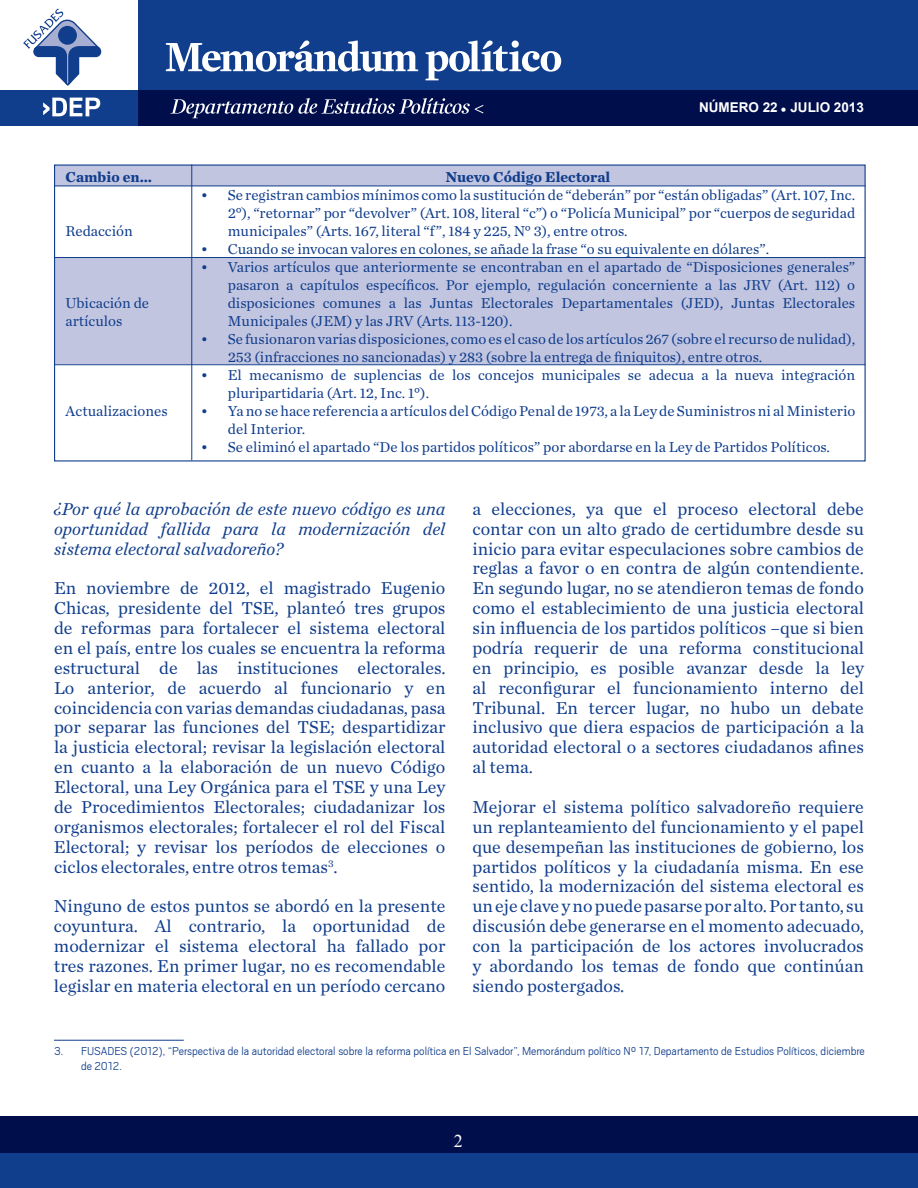
<style>
.page{position:relative;width:918px;height:1188px;background:#fff}
.page>*{position:absolute;margin:0;border:0;box-sizing:border-box;transform-origin:0 0}
.t1{font:18px/19.8px "Chronicle Text G1";color:#103d8c;text-align:justify}
.t2{font:italic 18px/19.8px "Chronicle Text G1";color:#103d8c;text-align:justify}
.t3{font:18px "Times New Roman";color:#fff}
.t4{font:15px/18px "Chronicle Text G1";color:#103d8c}
.t5{font:700 15px "Chronicle Text G1";color:#103d8c}
.t6{font:700 13.5px "Arial";color:#fff}
.t7{font:300 12.75px/15.8px "Scout";color:#103d8c}
</style>
<div class="page">
<div style="left:138px;top:0;width:780px;height:126px;background:#103d8c"></div>
<svg style="left:166px;top:40px;width:395px;height:40px"></svg>
<svg style="left:0;top:90px;width:918px;height:36px;background:#031555"></svg>
<svg style="left:170px;top:98px;width:313px;height:20px;background:#353f70"></svg>
<svg style="left:43px;top:98px;width:57px;height:18px"></svg>
<svg style="left:23px;top:9px;width:79px;height:77px"></svg>
<div style="left:0;top:1116px;width:918px;height:72px;background:#103d8c"></div>
<div style="left:0;top:1116px;width:918px;height:37px;background:#010e4c"></div>
<div style="left:55px;top:166px;width:810px;height:20px;background:#c2c5df"></div>
<div style="left:55px;top:257px;width:810px;height:107px;background:#c2c5df"></div>
<hr style="left:54px;top:186px;width:812px;height:1px;background:#103d8c">
<hr style="left:54px;top:257px;width:812px;height:1px;background:#103d8c">
<hr style="left:54px;top:364px;width:812px;height:1px;background:#103d8c">
<hr style="left:191px;top:165px;width:1px;height:295px;background:#103d8c">
<hr style="left:54px;top:1040px;width:130px;height:1px;background:#103d8c">
<svg style="left:782px;top:107px;width:4px;height:5px"></svg>
<p class="t5" style="left:66px;top:165px;width:88px">Cambio en…</p>
<p class="t4" style="left:66px;top:221px;width:69px">Redacción</p>
<p class="t4" style="left:66px;top:293px;width:85px">Ubicación de artículos</p>
<p class="t4" style="left:66px;top:401px;width:104px">Actualizaciones</p>
<p class="t6" style="left:699px;top:100px;width:166px">NÚMERO 22 JULIO 2013</p>
<p class="t5" style="left:445px;top:165px;width:167px">Nuevo Código Electoral</p>
<p class="t4" style="left:228px;top:185px;width:629px;text-align:justify;text-indent:-27px">• Se registran cambios mínimos como la sustitución de “deberán” por “están obligadas” (Art. 107, Inc.<br>2°), “retornar” por “devolver” (Art. 108, literal “c”) o “Policía Municipal” por “cuerpos de seguridad municipales” (Arts. 167, literal “f”, 184 y 225, N° 3), entre otros.</p>
<p class="t4" style="left:201px;top:239px;width:570px">• Cuando se invocan valores en colones, se añade la frase “o su equivalente en dólares”.</p>
<p class="t4" style="left:228px;top:257px;width:629px;text-align:justify;text-indent:-27px">• Varios artículos que anteriormente se encontraban en el apartado de “Disposiciones generales” pasaron a capítulos específicos. Por ejemplo, regulación concerniente a las JRV (Art. 112) o disposiciones comunes a las Juntas Electorales Departamentales (JED), Juntas Electorales Municipales (JEM) y las JRV (Arts. 113-120).</p>
<p class="t4" style="left:228px;top:329px;width:629px;text-indent:-27px">• Se fusionaronvarias disposiciones, como es el caso de los artículos 267 (sobre el recurso denulidad),<br>253 (infracciones no sancionadas) y 283 (sobre la entrega de finiquitos), entre otros.</p>
<p class="t4" style="left:228px;top:365px;width:629px;text-indent:-27px">• El mecanismo de suplencias de los concejos municipales se adecua a la nueva integración pluripartidaria (Art. 12, Inc. 1°).</p>
<p class="t4" style="left:228px;top:401px;width:629px;text-indent:-27px">• Yano se hace referencia a artículos delCódigoPenal de 1973, a laLey de Suministrosni alMinisterio del Interior.</p>
<p class="t4" style="left:201px;top:437px;width:631px">• Se eliminó el apartado “De los partidos políticos” por abordarse en la Ley de Partidos Políticos.</p>
<p class="t2" style="left:54px;top:498px;width:393px">¿Por qué la aprobación de este nuevo código es una oportunidad fallida para la modernización del sistema electoral salvadoreño?</p>
<p class="t1" style="left:54px;top:577px;width:393px">En noviembre de 2012, el magistrado Eugenio Chicas, presidente del TSE, planteó tres grupos de reformas para fortalecer el sistema electoral en el país, entre los cuales se encuentra la reforma estructural de las instituciones electorales.<br>Lo anterior, de acuerdo al funcionario y en coincidencia con varias demandas ciudadanas, pasa por separar las funciones del TSE; despartidizar la justicia electoral; revisar la legislación electoral en cuanto a la elaboración de un nuevo Código Electoral, una Ley Orgánica para el TSE y una Ley de Procedimientos Electorales; ciudadanizar los organismos electorales; fortalecer el rol del Fiscal Electoral; y revisar los períodos de elecciones o ciclos electorales, entre otros temas<sup>3</sup>.</p>
<p class="t1" style="left:54px;top:895px;width:393px">Ninguno de estos puntos se abordó en la presente coyuntura. Al contrario, la oportunidad de modernizar el sistema electoral ha fallado por tres razones. En primer lugar, no es recomendable legislar en materia electoral en un período cercano</p>
<p class="t1" style="left:472px;top:498px;width:393px">a elecciones, ya que el proceso electoral debe contar con un alto grado de certidumbre desde su inicio para evitar especulaciones sobre cambios de reglas a favor o en contra de algún contendiente.<br>En segundo lugar, no se atendieron temas de fondo como el establecimiento de una justicia electoral sin influencia de los partidos políticos –que si bien podría requerir de una reforma constitucional en principio, es posible avanzar desde la ley al reconfigurar el funcionamiento interno del Tribunal. En tercer lugar, no hubo un debate inclusivo que diera espacios de participación a la autoridad electoral o a sectores ciudadanos afines al tema.</p>
<p class="t1" style="left:472px;top:796px;width:393px">Mejorar el sistema político salvadoreño requiere un replanteamiento del funcionamiento y el papel que desempeñan las instituciones de gobierno, los partidos políticos y la ciudadanía misma. En ese sentido, la modernización del sistema electoral es unejeclaveynopuedepasarseporalto.Por tanto, su discusión debe generarse en el momento adecuado, con la participación de los actores involucrados y abordando los temas de fondo que continúan siendo postergados.</p>
<p class="t7" style="left:81px;top:1042px;width:785px;text-indent:-27px">3. FUSADES (2012), “Perspectiva de la autoridad electoral sobre la reforma política en El Salvador”, Memorándum político N° 17, Departamento de Estudios Políticos, diciembre de 2012.</p>
<p class="t3" style="left:454px;top:1129px;width:10px">2</p>
</div>
